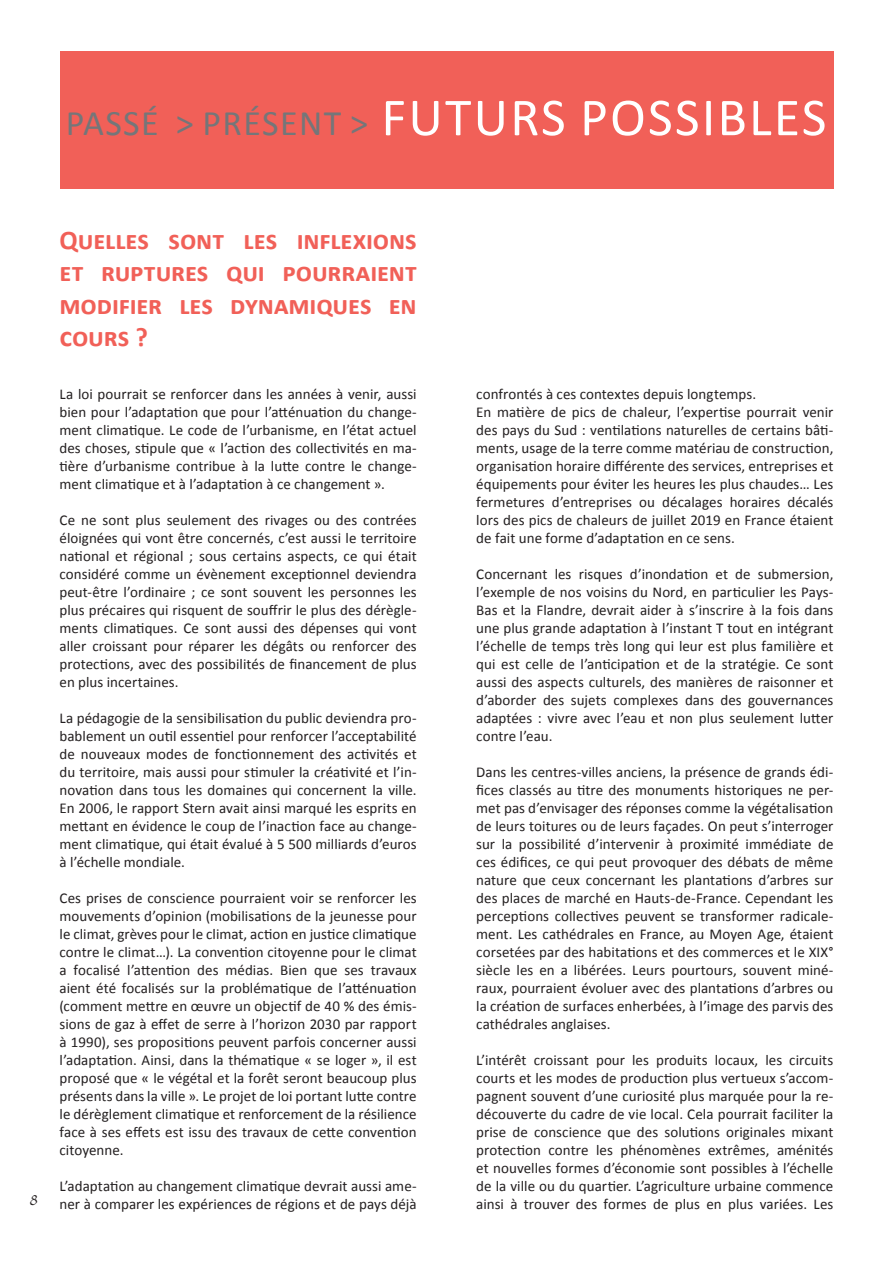
<style>
.page{position:relative;width:893px;height:1263px;background:#fff}
.page>*{position:absolute;margin:0;border:0;box-sizing:border-box;transform-origin:0 0}
.t1{font:54px "Calibri";letter-spacing:.04em;color:#fff}
.t2{font:700 27px/32.4px "Calibri";letter-spacing:-.005em;color:#f16058;text-align:justify}
.t3{font:18px "Papyrus";color:#231f20}
.TEXTE{font:15px/18px "Calibri";letter-spacing:.005em;color:#231f20;text-align:justify}
.s1{font-size:36px;color:#757679}
</style>
<div class="page">
<div style="left:60px;top:51px;width:773px;height:138px;background:#f16058"></div>
<p class="t1" style="left:66px;top:83px;width:762px"><span class="s1">PASSÉ &gt; PRÉSENT &gt;</span> FUTURS POSSIBLES</p>
<p class="t3" style="left:29px;top:1188px;width:12px">8</p>
<p class="t2" style="left:60px;top:224px;width:359px">Quelles sont les inflexions et ruptures qui pourraient modifier les dynamiques en cours ?</p>
<p class="TEXTE" style="left:60px;top:385px;width:359px">La loi pourrait se renforcer dans les années à venir, aussi bien pour l’adaptation que pour l’atténuation du change&shy;ment climatique. Le code de l’urbanisme, en l’état actuel des choses, stipule que « l’action des collectivités en ma&shy;tière d’urbanisme contribue à la lutte contre le change&shy;ment climatique et à l’adaptation à ce changement ».</p>
<p class="TEXTE" style="left:60px;top:511px;width:359px">Ce ne sont plus seulement des rivages ou des contrées éloignées qui vont être concernés, c’est aussi le territoire national et régional ; sous certains aspects, ce qui était considéré comme un évènement exceptionnel deviendra peut-être l’ordinaire ; ce sont souvent les personnes les plus précaires qui risquent de souffrir le plus des dérègle&shy;ments climatiques. Ce sont aussi des dépenses qui vont aller croissant pour réparer les dégâts ou renforcer des protections, avec des possibilités de financement de plus en plus incertaines.</p>
<p class="TEXTE" style="left:60px;top:709px;width:359px">La pédagogie de la sensibilisation du public deviendra pro&shy;bablement un outil essentiel pour renforcer l’acceptabilité de nouveaux modes de fonctionnement des activités et du territoire, mais aussi pour stimuler la créativité et l’in&shy;novation dans tous les domaines qui concernent la ville.<br>En 2006, le rapport Stern avait ainsi marqué les esprits en mettant en évidence le coup de l’inaction face au change&shy;ment climatique, qui était évalué à 5 500 milliards d’euros à l’échelle mondiale.</p>
<p class="TEXTE" style="left:60px;top:889px;width:359px">Ces prises de conscience pourraient voir se renforcer les mouvements d’opinion (mobilisations de la jeunesse pour le climat, grèves pour le climat, action en justice climatique contre le climat…). La convention citoyenne pour le climat a focalisé l’attention des médias. Bien que ses travaux aient été focalisés sur la problématique de l’atténuation (comment mettre en œuvre un objectif de 40 % des émis&shy;sions de gaz à effet de serre à l’horizon 2030 par rapport à 1990), ses propositions peuvent parfois concerner aussi l’adaptation. Ainsi, dans la thématique « se loger », il est proposé que « le végétal et la forêt seront beaucoup plus présents dans la ville ». Le projet de loi portant lutte contre le dérèglement climatique et renforcement de la résilience face à ses effets est issu des travaux de cette convention citoyenne.</p>
<p class="TEXTE" style="left:60px;top:1177px;width:359px">L’adaptation au changement climatique devrait aussi ame&shy;ner à comparer les expériences de régions et de pays déjà</p>
<p class="TEXTE" style="left:476px;top:385px;width:281px">confrontés à ces contextes depuis longtemps.</p>
<p class="TEXTE" style="left:476px;top:403px;width:359px">En matière de pics de chaleur, l’expertise pourrait venir des pays du Sud : ventilations naturelles de certains bâti&shy;ments, usage de la terre comme matériau de construction, organisation horaire différente des services, entreprises et équipements pour éviter les heures les plus chaudes… Les fermetures d’entreprises ou décalages horaires décalés lors des pics de chaleurs de juillet 2019 en France étaient de fait une forme d’adaptation en ce sens.</p>
<p class="TEXTE" style="left:476px;top:565px;width:359px">Concernant les risques d’inondation et de submersion, l’exemple de nos voisins du Nord, en particulier les Pays-Bas et la Flandre, devrait aider à s’inscrire à la fois dans une plus grande adaptation à l’instant T tout en intégrant l’échelle de temps très long qui leur est plus familière et qui est celle de l’anticipation et de la stratégie. Ce sont aussi des aspects culturels, des manières de raisonner et d’aborder des sujets complexes dans des gouvernances adaptées : vivre avec l’eau et non plus seulement lutter contre l’eau.</p>
<p class="TEXTE" style="left:476px;top:763px;width:359px">Dans les centres-villes anciens, la présence de grands édi&shy;fices classés au titre des monuments historiques ne per&shy;met pas d’envisager des réponses comme la végétalisation de leurs toitures ou de leurs façades. On peut s’interroger sur la possibilité d’intervenir à proximité immédiate de ces édifices, ce qui peut provoquer des débats de même nature que ceux concernant les plantations d’arbres sur des places de marché en Hauts-de-France. Cependant les perceptions collectives peuvent se transformer radicale&shy;ment. Les cathédrales en France, au Moyen Age, étaient corsetées par des habitations et des commerces et le XIX° siècle les en a libérées. Leurs pourtours, souvent miné&shy;raux, pourraient évoluer avec des plantations d’arbres ou la création de surfaces enherbées, à l’image des parvis des cathédrales anglaises.</p>
<p class="TEXTE" style="left:476px;top:1051px;width:359px">L’intérêt croissant pour les produits locaux, les circuits courts et les modes de production plus vertueux s’accom&shy;pagnent souvent d’une curiosité plus marquée pour la re&shy;découverte du cadre de vie local. Cela pourrait faciliter la prise de conscience que des solutions originales mixant protection contre les phénomènes extrêmes, aménités et nouvelles formes d’économie sont possibles à l’échelle de la ville ou du quartier. L’agriculture urbaine commence ainsi à trouver des formes de plus en plus variées. Les</p>
</div>
